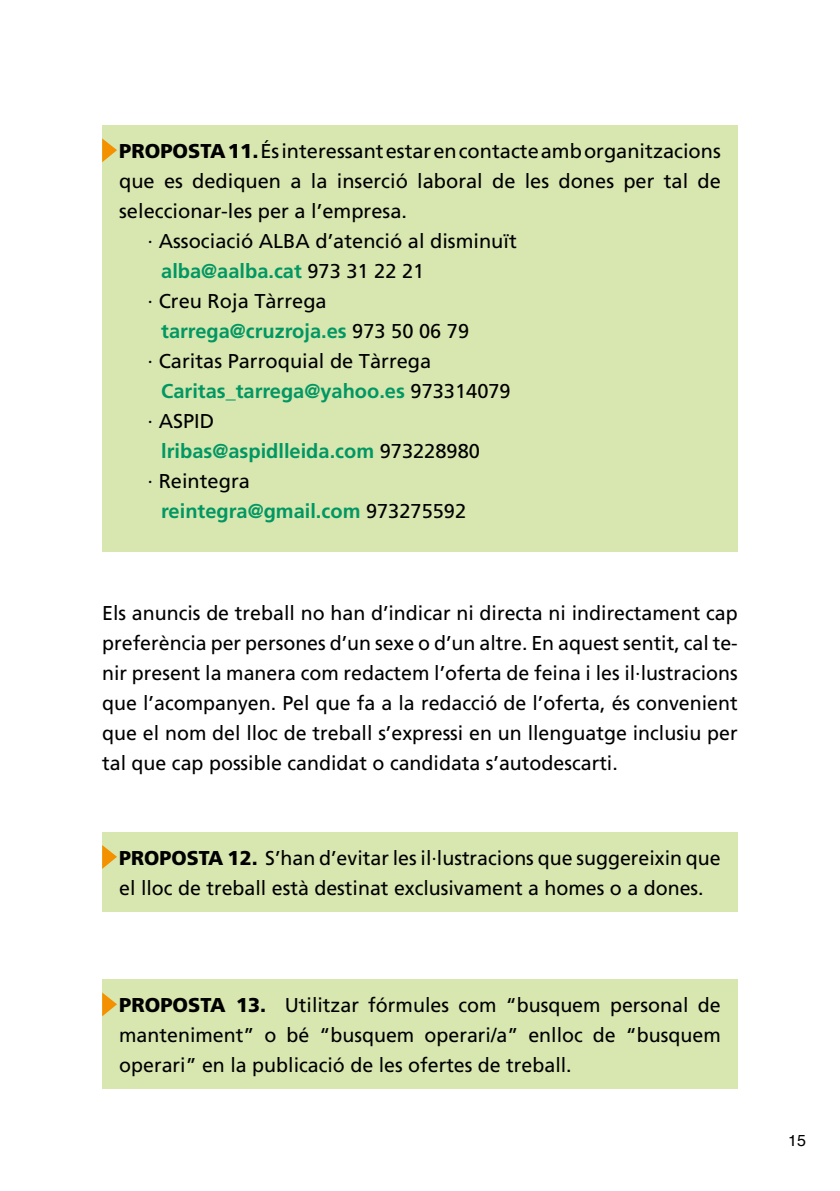
<style>
.page{position:relative;width:840px;height:1191px;background:#fff}
.page>*{position:absolute;margin:0;border:0;box-sizing:border-box;transform-origin:0 0}
.t1{font:20px/30px "Frutiger";color:#000;text-align:justify}
.t2{font:700 20px "Frutiger";color:#009762}
.t3{font:16px "Helvetica";color:#000}
.s1{font-weight:900}
.s2{font-weight:400;color:#000}
</style>
<div class="page">
<div style="left:102px;top:125px;width:635px;height:426px;background:#d8e6b0"></div>
<div style="left:102px;top:832px;width:635px;height:80px;background:#d8e6b0"></div>
<div style="left:102px;top:979px;width:635px;height:110px;background:#d8e6b0"></div>
<svg style="left:102px;top:138px;width:15px;height:24px"></svg>
<svg style="left:102px;top:845px;width:15px;height:24px"></svg>
<svg style="left:102px;top:992px;width:15px;height:24px"></svg>
<p class="t1" style="left:119px;top:136px;width:602px"><span class="s1">PROPOSTA 11.</span> És interessant estar en contacte amb organitzacions</p>
<p class="t1" style="left:119px;top:166px;width:603px">que es dediquen a la inserció laboral de les dones per tal de</p>
<p class="t1" style="left:119px;top:196px;width:289px">seleccionar-les per a l’empresa.</p>
<p class="t1" style="left:147px;top:226px;width:370px">· Associació ALBA d’atenció al disminuït</p>
<p class="t2" style="left:161px;top:259px;width:264px">alba@aalba.cat <span class="s2">973 31 22 21</span></p>
<p class="t1" style="left:147px;top:286px;width:180px">· Creu Roja Tàrrega</p>
<p class="t2" style="left:161px;top:319px;width:309px">tarrega@cruzroja.es <span class="s2">973 50 06 79</span></p>
<p class="t1" style="left:147px;top:346px;width:285px">· Caritas Parroquial de Tàrrega</p>
<p class="t2" style="left:161px;top:379px;width:351px">Caritas_tarrega@yahoo.es <span class="s2">973314079</span></p>
<p class="t1" style="left:147px;top:406px;width:68px">· ASPID</p>
<p class="t2" style="left:161px;top:439px;width:320px">lribas@aspidlleida.com <span class="s2">973228980</span></p>
<p class="t1" style="left:147px;top:466px;width:104px">· Reintegra</p>
<p class="t2" style="left:161px;top:499px;width:306px">reintegra@gmail.com <span class="s2">973275592</span></p>
<p class="t1" style="left:102px;top:598px;width:636px">Els anuncis de treball no han d’indicar ni directa ni indirectament cap preferència per persones d’un sexe o d’un altre. En aquest sentit, cal te&shy;nir present la manera com redactem l’oferta de feina i les il·lustracions que l’acompanyen. Pel que fa a la redacció de l’oferta, és convenient que el nom del lloc de treball s’expressi en un llenguatge inclusiu per tal que cap possible candidat o candidata s’autodescarti.</p>
<p class="t1" style="left:119px;top:843px;width:602px"><span class="s1">PROPOSTA 12.</span> S’han d’evitar les il·lustracions que suggereixin que el lloc de treball està destinat exclusivament a homes o a dones.</p>
<p class="t1" style="left:119px;top:990px;width:602px"><span class="s1">PROPOSTA 13.</span> Utilitzar fórmules com “busquem personal de manteniment” o bé “busquem operari/a” enlloc de “busquem operari” en la publicació de les ofertes de treball.</p>
<p class="t3" style="left:787px;top:1128px;width:19px">15</p>
</div>
